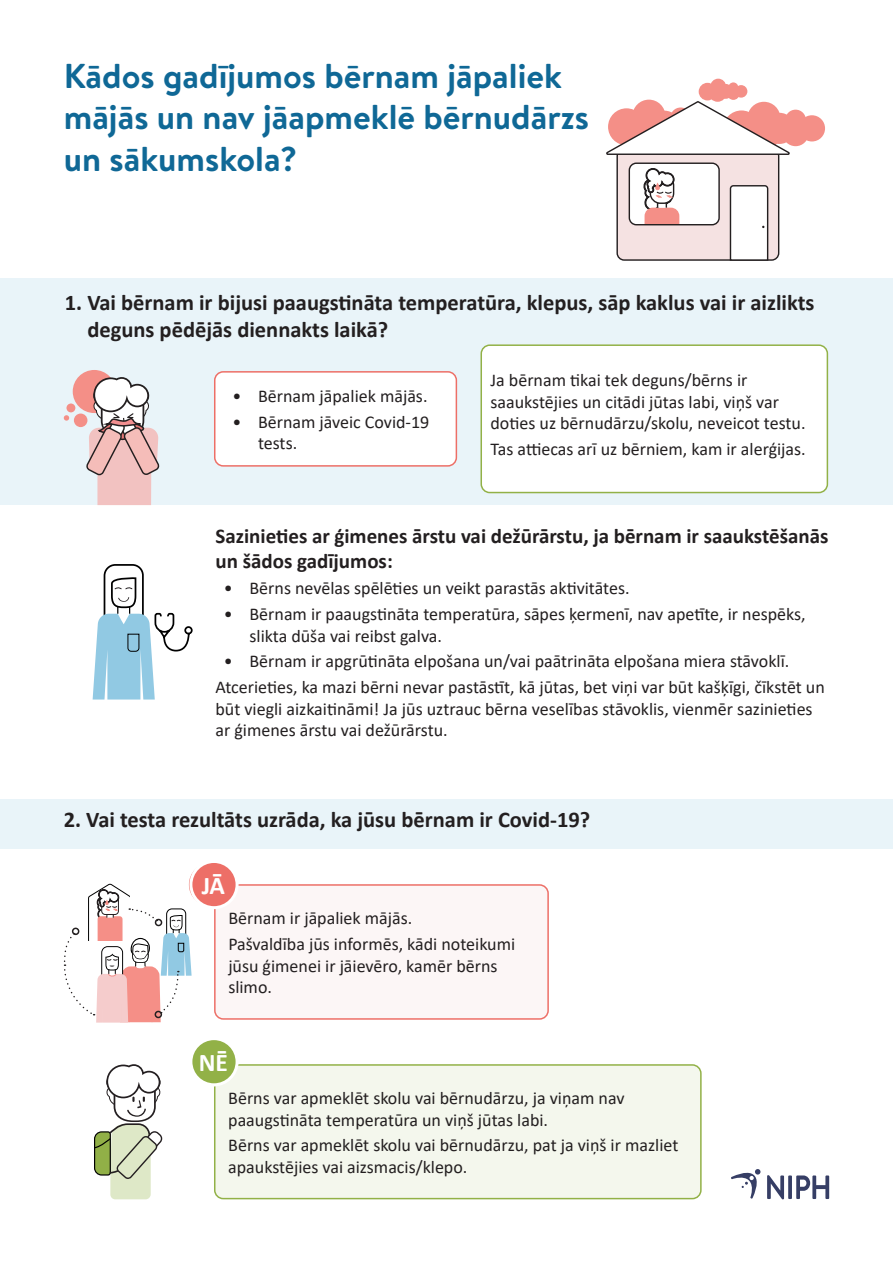
<style>
.page{position:relative;width:893px;height:1263px;background:#fff}
.page>*{position:absolute;margin:0;border:0;box-sizing:border-box;transform-origin:0 0}
.t1{font:700 34.5px/41.4px "Brandon Text";color:#0f6896}
.Tekst{font:700 30px "Calibri";color:#fff}
.Tekst-2{font:700 25.5px "Calibri";color:#fff}
.Spørsmål{font:700 22.5px/27px "Calibri";color:#231f20}
.Spørsmål-2{font:700 21px/25.2px "Calibri";color:#231f20}
.Tekst-3{font:18px/21.6px "Calibri";color:#231f20}
</style>
<div class="page">
<div style="left:0;top:279px;width:893px;height:226px;background:#e9f4f9"></div>
<div style="left:0;top:800px;width:893px;height:49px;background:#e9f4f9"></div>
<div style="left:785px;top:110px;width:21px;height:20px;background:#f48f87;border-radius:50%"></div>
<div style="left:782px;top:120px;width:27px;height:26px;background:#f48f87;border-radius:50%"></div>
<div style="left:799px;top:115px;width:26px;height:26px;background:#f48f87;border-radius:50%"></div>
<div style="left:699px;top:83px;width:17px;height:17px;background:#f48f87;border-radius:50%"></div>
<div style="left:710px;top:79px;width:16px;height:15px;background:#f48f87;border-radius:50%"></div>
<div style="left:718px;top:84px;width:15px;height:15px;background:#f48f87;border-radius:50%"></div>
<div style="left:709px;top:84px;width:18px;height:18px;background:#f48f87;border-radius:50%"></div>
<div style="left:728px;top:82px;width:10px;height:10px;background:#f48f87;border-radius:50%"></div>
<div style="left:727px;top:87px;width:13px;height:13px;background:#f48f87;border-radius:50%"></div>
<div style="left:735px;top:85px;width:12px;height:13px;background:#f48f87;border-radius:50%"></div>
<svg style="left:606px;top:100px;width:185px;height:161px"></svg>
<div style="left:215px;top:372px;width:241px;height:94px;background:#fff;border-radius:9px"></div>
<div style="left:214px;top:371px;width:243px;height:96px;border:2px solid #ed6f67;border-radius:9px"></div>
<div style="left:481px;top:345px;width:346px;height:147px;background:#fff;border-radius:9px"></div>
<div style="left:480px;top:344px;width:348px;height:149px;border:2px solid #92b147;border-radius:9px"></div>
<div style="left:215px;top:885px;width:333px;height:134px;background:#fcf6f6;border-radius:9px"></div>
<div style="left:214px;top:884px;width:335px;height:136px;border:2px solid #ed6f67;border-radius:9px"></div>
<div style="left:186px;top:860px;width:49px;height:49px;border:3px solid #fff;border-radius:50%"></div>
<div style="left:215px;top:1065px;width:486px;height:133px;background:#f4f7ed;border-radius:9px"></div>
<div style="left:214px;top:1064px;width:488px;height:135px;border:2px solid #92b147;border-radius:9px"></div>
<svg style="left:93px;top:564px;width:100px;height:135px"></svg>
<div style="left:73px;top:370px;width:43px;height:43px;background:#f48f87;border-radius:50%"></div>
<div style="left:74px;top:414px;width:13px;height:13px;background:#f48f87;border-radius:50%"></div>
<div style="left:66px;top:403px;width:9px;height:9px;background:#f48f87;border-radius:50%"></div>
<svg style="left:64px;top:415px;width:5px;height:6px"></svg>
<svg style="left:86px;top:377px;width:73px;height:128px"></svg>
<svg style="left:94px;top:1064px;width:68px;height:135px"></svg>
<svg style="left:63px;top:883px;width:129px;height:139px"></svg>
<div style="left:155px;top:1011px;width:7px;height:7px;border:2px solid #231f20;border-radius:50%"></div>
<div style="left:191px;top:861px;width:46px;height:47px;background:#ed6f67;border-radius:50%"></div>
<div style="left:189px;top:860px;width:50px;height:49px;border:3px solid #fff;border-radius:50%"></div>
<div style="left:191px;top:1039px;width:46px;height:46px;background:#92b147;border-radius:50%"></div>
<div style="left:189px;top:1037px;width:50px;height:49px;border:3px solid #fff;border-radius:50%"></div>
<svg style="left:731px;top:1169px;width:30px;height:29px"></svg>
<svg style="left:767px;top:1175px;width:17px;height:24px"></svg>
<svg style="left:788px;top:1175px;width:4px;height:24px"></svg>
<svg style="left:796px;top:1175px;width:33px;height:24px"></svg>
<p class="t1" style="left:64px;top:55px;width:527px">Kādos gadījumos bērnam jāpaliek mājās un nav jāapmeklē bērnudārzs un sākumskola?</p>
<p class="Spørsmål" style="left:87px;top:289px;width:729px;text-indent:-22px">1. Vai bērnam ir bijusi paaugstināta temperatūra, klepus, sāp kaklus vai ir aizlikts deguns pēdējās diennakts laikā?</p>
<p class="Tekst-3" style="left:232px;top:385px;width:197px">• Bērnam jāpaliek mājās.</p>
<p class="Tekst-3" style="left:258px;top:410px;width:173px;text-indent:-26px">• Bērnam jāveic Covid-19 tests.</p>
<p class="Tekst-3" style="left:490px;top:369px;width:317px">Ja bērnam tikai tek deguns/bērns ir saaukstējies un citādi jūtas labi, viņš var doties uz bērnudārzu/skolu, neveicot testu.</p>
<p class="Tekst-3" style="left:490px;top:438px;width:317px">Tas attiecas arī uz bērniem, kam ir alerģijas.</p>
<p class="Spørsmål-2" style="left:215px;top:523px;width:614px">Sazinieties ar ģimenes ārstu vai dežūrārstu, ja bērnam ir saaukstēšanās un šādos gadījumos:</p>
<p class="Tekst-3" style="left:224px;top:577px;width:407px">• Bērns nevēlas spēlēties un veikt parastās aktivitātes.</p>
<p class="Tekst-3" style="left:249px;top:603px;width:558px;text-indent:-26px">• Bērnam ir paaugstināta temperatūra, sāpes ķermenī, nav apetīte, ir nespēks, slikta dūša vai reibst galva.</p>
<p class="Tekst-3" style="left:224px;top:650px;width:567px">• Bērnam ir apgrūtināta elpošana un/vai paātrināta elpošana miera stāvoklī.</p>
<p class="Tekst-3" style="left:215px;top:676px;width:611px">Atcerieties, ka mazi bērni nevar pastāstīt, kā jūtas, bet viņi var būt kašķīgi, čīkstēt un būt viegli aizkaitināmi! Ja jūs uztrauc bērna veselības stāvoklis, vienmēr sazinieties ar ģimenes ārstu vai dežūrārstu.</p>
<p class="Spørsmål" style="left:64px;top:806px;width:528px">2. Vai testa rezultāts uzrāda, ka jūsu bērnam ir Covid-19?</p>
<p class="Tekst-2" style="left:202px;top:868px;width:25px">JĀ</p>
<p class="Tekst" style="left:196px;top:865px;width:29px">JA</p>
<p class="Tekst-3" style="left:228px;top:907px;width:185px">Bērnam ir jāpaliek mājās.</p>
<p class="Tekst-3" style="left:228px;top:933px;width:288px">Pašvaldība jūs informēs, kādi noteikumi jūsu ģimenei ir jāievēro, kamēr bērns slimo.</p>
<p class="Tekst-2" style="left:199px;top:1045px;width:31px">NĒ</p>
<p class="Tekst-2" style="left:194px;top:1045px;width:38px">NEI</p>
<p class="Tekst-3" style="left:228px;top:1087px;width:398px">Bērns var apmeklēt skolu vai bērnudārzu, ja viņam nav paaugstināta temperatūra un viņš jūtas labi.</p>
<p class="Tekst-3" style="left:228px;top:1134px;width:452px">Bērns var apmeklēt skolu vai bērnudārzu, pat ja viņš ir mazliet apaukstējies vai aizsmacis/klepo.</p>
</div>
